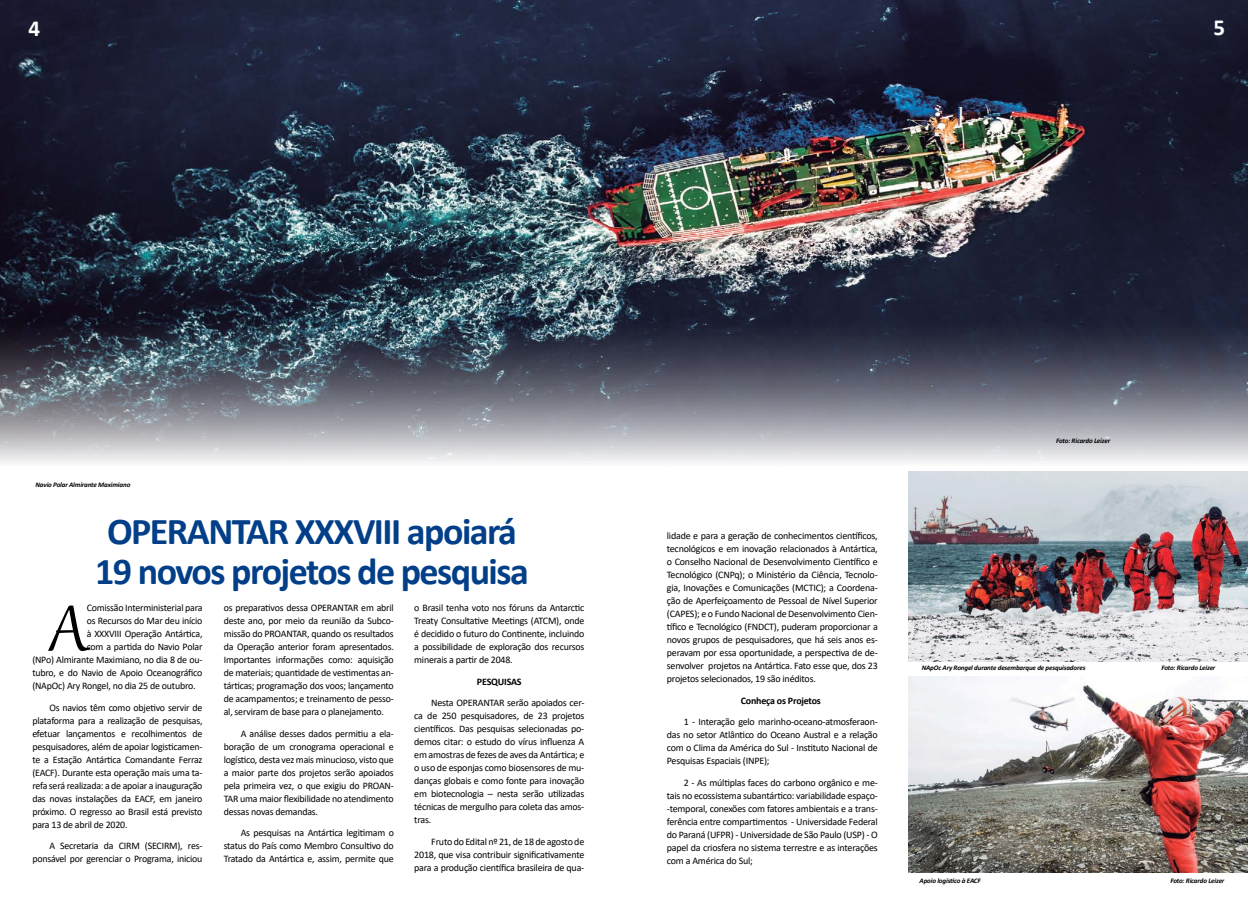
<style>
.page{position:relative;width:1248px;height:908px;background:#fff}
.page>*{position:absolute;margin:0;border:0;box-sizing:border-box;transform-origin:0 0}
.t1{font:79.2px "Gabriola";color:#000}
.t2{font:700 38px/40px "Calibri";letter-spacing:-.04em;color:#023f88;text-align:center}
.t3{font:700 23px "Calibri";color:#fff}
.t4{font:10px/13px "Calibri";letter-spacing:-.02em;color:#000;text-align:justify}
.t5{font:700 10px "Calibri";letter-spacing:-.02em;color:#000}
.t6{font:italic 700 7px "Calibri";letter-spacing:-.02em;color:#000}
</style>
<div class="page">
<img style="left:0;top:0;width:1247px;height:462px">
<img style="left:908px;top:676px;width:339px;height:196px">
<img style="left:908px;top:471px;width:339px;height:189px">
<h3 class="t3" style="left:29px;top:12px;width:13px">4</h3>
<h3 class="t3" style="left:1213px;top:11px;width:13px">5</h3>
<p class="t6" style="left:36px;top:479px;width:96px">Navio Polar Almirante Maximiano</p>
<h2 class="t2" style="left:95px;top:511px;width:435px">OPERANTAR XXXVIII apoiará<br>19 novos projetos de pesquisa</h2>
<p class="t4" style="left:87px;top:600px;width:117px">Comissão Interministerial para</p>
<p class="t4" style="left:87px;top:613px;width:117px">os Recursos do Mar deu início</p>
<p class="t4" style="left:87px;top:626px;width:117px">à XXXVIII Operação Antártica,</p>
<p class="t4" style="left:87px;top:639px;width:117px">com a partida do Navio Polar</p>
<p class="t4" style="left:32px;top:652px;width:171px">(NPo) Almirante Maximiano, no dia 8 de ou-</p>
<p class="t4" style="left:32px;top:665px;width:172px">tubro, e do Navio de Apoio Oceanográfico</p>
<p class="t4" style="left:32px;top:678px;width:165px">(NApOc) Ary Rongel, no dia 25 de outubro.</p>
<p class="t4" style="left:32px;top:700px;width:172px;text-indent:17px">Os navios têm como objetivo servir de plataforma para a realização de pesquisas, efetuar lançamentos e recolhimentos de pesquisadores, além de apoiar logisticamen&shy;te a Estação Antártica Comandante Ferraz (EACF). Durante esta operação mais uma ta&shy;refa será realizada: a de apoiar a inauguração das novas instalações da EACF, em janeiro próximo. O regresso ao Brasil está previsto para 13 de abril de 2020.</p>
<p class="t4" style="left:32px;top:838px;width:172px;text-align:right">A Secretaria da CIRM (SECIRM), res&shy;ponsável por gerenciar o Programa, iniciou</p>
<h1 class="t1" style="left:49px;top:576px;width:40px">A</h1>
<p class="t4" style="left:224px;top:600px;width:172px">os preparativos dessa OPERANTAR em abril deste ano, por meio da reunião da Subco&shy;missão do PROANTAR, quando os resultados da Operação anterior foram apresentados.<br>Importantes informações como: aquisição de materiais; quantidade de vestimentas an&shy;tárticas; programação dos voos; lançamento de acampamentos; e treinamento de pesso&shy;al, serviram de base para o planejamento.</p>
<p class="t4" style="left:224px;top:726px;width:172px;text-indent:17px">A análise desses dados permitiu a ela&shy;boração de um cronograma operacional e logístico, desta vez mais minucioso, visto que a maior parte dos projetos serão apoiados pela primeira vez, o que exigiu do PROAN-TAR uma maior flexibilidade no atendimento dessas novas demandas.</p>
<p class="t4" style="left:224px;top:825px;width:172px;text-indent:17px">As pesquisas na Antártica legitimam o status do País como Membro Consultivo do Tratado da Antártica e, assim, permite que</p>
<p class="t4" style="left:414px;top:600px;width:172px">o Brasil tenha voto nos fóruns da Antarctic Treaty Consultative Meetings (ATCM), onde é decidido o futuro do Continente, incluindo a possibilidade de exploração dos recursos minerais a partir de 2048.</p>
<p class="t5" style="left:477px;top:674px;width:46px">PESQUISAS</p>
<p class="t4" style="left:414px;top:695px;width:172px;text-indent:17px">Nesta OPERANTAR serão apoiados cer&shy;ca de 250 pesquisadores, de 23 projetos científicos. Das pesquisas selecionadas po&shy;demos citar: o estudo do vírus influenza A em amostras de fezes de aves da Antártica; e o uso de esponjas como biosensores de mu&shy;danças globais e como fonte para inovação em biotecnologia – nesta serão utilizadas técnicas de mergulho para coleta das amos&shy;tras.</p>
<p class="t4" style="left:414px;top:834px;width:172px;text-indent:17px">Fruto do Edital nº 21, de 18 de agosto de 2018, que visa contribuir significativamente para a produção científica brasileira de qua-</p>
<p class="t4" style="left:666px;top:528px;width:212px">lidade e para a geração de conhecimentos científicos, tecnológicos e em inovação relacionados à Antártica, o Conselho Nacional de Desenvolvimento Científico e Tecnológico (CNPq); o Ministério da Ciência, Tecnolo&shy;gia, Inovações e Comunicações (MCTIC); a Coordena&shy;ção de Aperfeiçoamento de Pessoal de Nível Superior (CAPES); e o Fundo Nacional de Desenvolvimento Cien&shy;tífico e Tecnológico (FNDCT), puderam proporcionar a novos grupos de pesquisadores, que há seis anos es&shy;peravam por essa oportunidade, a perspectiva de de&shy;senvolver projetos na Antártica. Fato esse que, dos 23 projetos selecionados, 19 são inéditos.</p>
<p class="t5" style="left:740px;top:693px;width:82px">Conheça os Projetos</p>
<p class="t4" style="left:666px;top:714px;width:212px;text-indent:17px">1 - Interação gelo marinho-oceano-atmosferaon&shy;das no setor Atlântico do Oceano Austral e a relação com o Clima da América do Sul - Instituto Nacional de Pesquisas Espaciais (INPE);</p>
<p class="t4" style="left:666px;top:775px;width:212px;text-indent:17px">2 - As múltiplas faces do carbono orgânico e me&shy;tais no ecossistema subantártico: variabilidade espaço--temporal, conexões com fatores ambientais e a trans&shy;ferência entre compartimentos - Universidade Federal do Paraná (UFPR) - Universidade de São Paulo (USP) - O papel da criosfera no sistema terrestre e as interações com a América do Sul;</p>
<p class="t6" style="left:1055px;top:435px;width:56px">Foto: Ricardo Leizer</p>
<p class="t6" style="left:921px;top:662px;width:165px">NApOc Ary Rongel durante desembarque de pesquisadores</p>
<p class="t6" style="left:919px;top:875px;width:63px">Apoio logístico à EACF</p>
<p class="t6" style="left:1161px;top:662px;width:56px">Foto: Ricardo Leizer</p>
<p class="t6" style="left:1170px;top:875px;width:56px">Foto: Ricardo Leizer</p>
</div>
